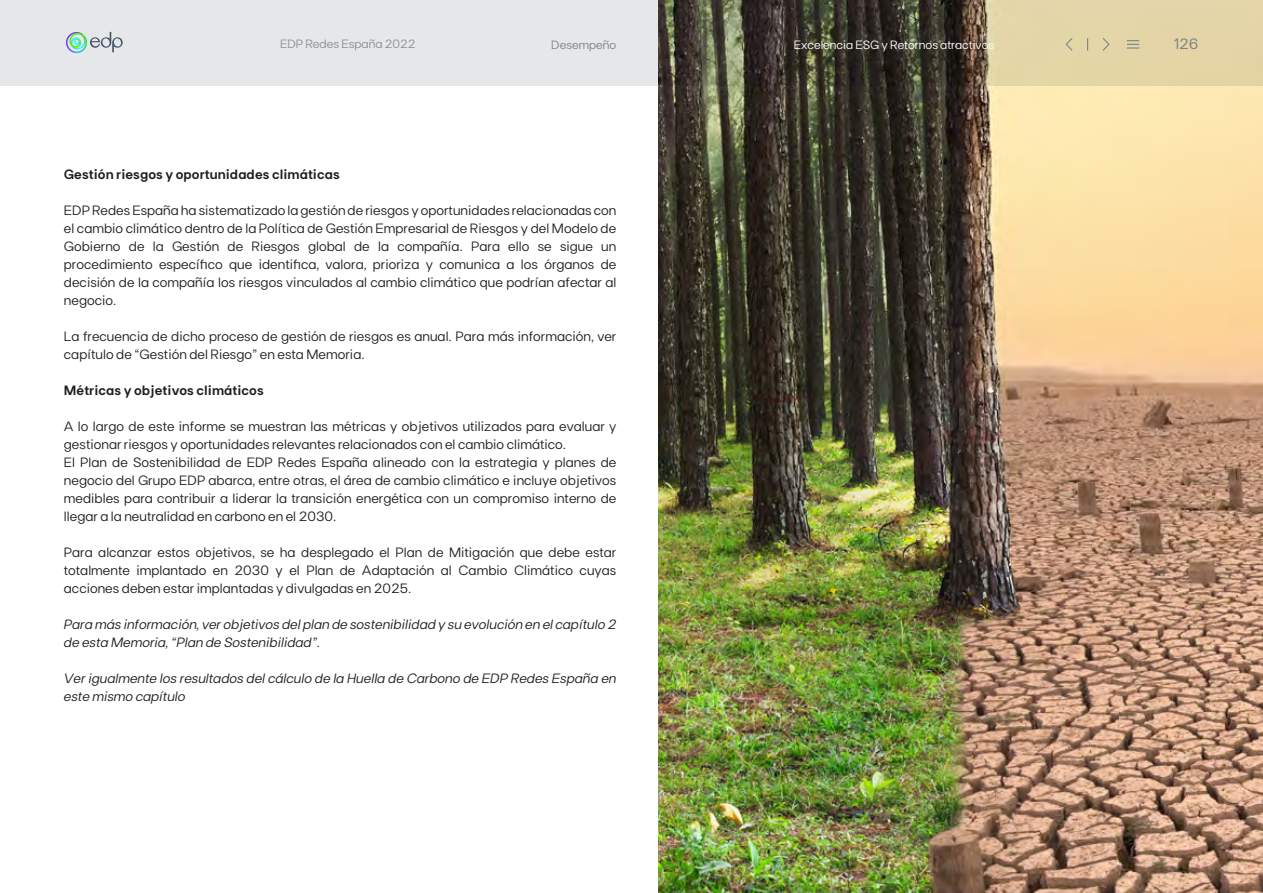
<style>
.page{position:relative;width:1263px;height:893px;background:#fff}
.page>*{position:absolute;margin:0;border:0;box-sizing:border-box;transform-origin:0 0}
.t1{font:15px "FT Base";color:#7c868a}
.t2{font:13.5px/18px "FT Base";letter-spacing:.005em;color:#1f201d;text-align:justify}
.t3{font:italic 13.5px/18px "FT Base";letter-spacing:.005em;color:#1f201d}
.t4{font:600 13.5px "FT Base";letter-spacing:.005em;color:#1f201d}
.t5{font:12px "FT Base";color:#fff}
.t6{font:12px "FT Base";color:#889195}
.t7{font:12px "FT Base";color:#7c868a}
</style>
<div class="page">
<img style="left:658px;top:85px;width:605px;height:808px">
<svg style="left:0;top:0;width:1263px;height:85px;background:#bab6aa"></svg>
<svg style="left:1087px;top:38px;width:1px;height:13px"></svg>
<svg style="left:1127px;top:40px;width:12px;height:9px"></svg>
<svg style="left:1101px;top:37px;width:9px;height:15px"></svg>
<svg style="left:1065px;top:37px;width:9px;height:15px"></svg>
<svg style="left:66px;top:32px;width:57px;height:21px"></svg>
<p class="t6" style="left:280px;top:37px;width:137px">EDP Redes España 2022</p>
<p class="t7" style="left:551px;top:38px;width:67px">Desempeño</p>
<p class="t5" style="left:794px;top:38px;width:202px">Excelencia ESG y Retornos atractivos</p>
<p class="t1" style="left:1174px;top:35px;width:26px">126</p>
<p class="t4" style="left:64px;top:166px;width:277px">Gestión riesgos y oportunidades climáticas</p>
<p class="t2" style="left:64px;top:201px;width:554px">EDP Redes España ha sistematizado la gestión de riesgos y oportunidades relacionadas con el cambio climático dentro de la Política de Gestión Empresarial de Riesgos y del Modelo de Gobierno de la Gestión de Riesgos global de la compañía. Para ello se sigue un procedimiento específico que identifica, valora, prioriza y comunica a los órganos de decisión de la compañía los riesgos vinculados al cambio climático que podrían afectar al negocio.</p>
<p class="t2" style="left:64px;top:327px;width:554px">La frecuencia de dicho proceso de gestión de riesgos es anual. Para más información, ver capítulo de “Gestión del Riesgo” en esta Memoria.</p>
<p class="t4" style="left:64px;top:382px;width:201px">Métricas y objetivos climáticos</p>
<p class="t2" style="left:64px;top:417px;width:554px;text-align:left">A lo largo de este informe se muestran las métricas y objetivos utilizados para evaluar y gestionar riesgos y oportunidades relevantes relacionados con el cambio climático.<br>El Plan de Sostenibilidad de EDP Redes España alineado con la estrategia y planes de negocio del Grupo EDP abarca, entre otras, el área de cambio climático e incluye objetivos medibles para contribuir a liderar la transición energética con un compromiso interno de llegar a la neutralidad en carbono en el 2030.</p>
<p class="t2" style="left:64px;top:543px;width:554px">Para alcanzar estos objetivos, se ha desplegado el Plan de Mitigación que debe estar totalmente implantado en 2030 y el Plan de Adaptación al Cambio Climático cuyas acciones deben estar implantadas y divulgadas en 2025.</p>
<p class="t3" style="left:64px;top:615px;width:554px">Para más información, ver objetivos del plan de sostenibilidad y su evolución en el capítulo 2 de esta Memoria, “Plan de Sostenibilidad”.</p>
<p class="t3" style="left:64px;top:669px;width:554px">Ver igualmente los resultados del cálculo de la Huella de Carbono de EDP Redes España en este mismo capítulo</p>
</div>
